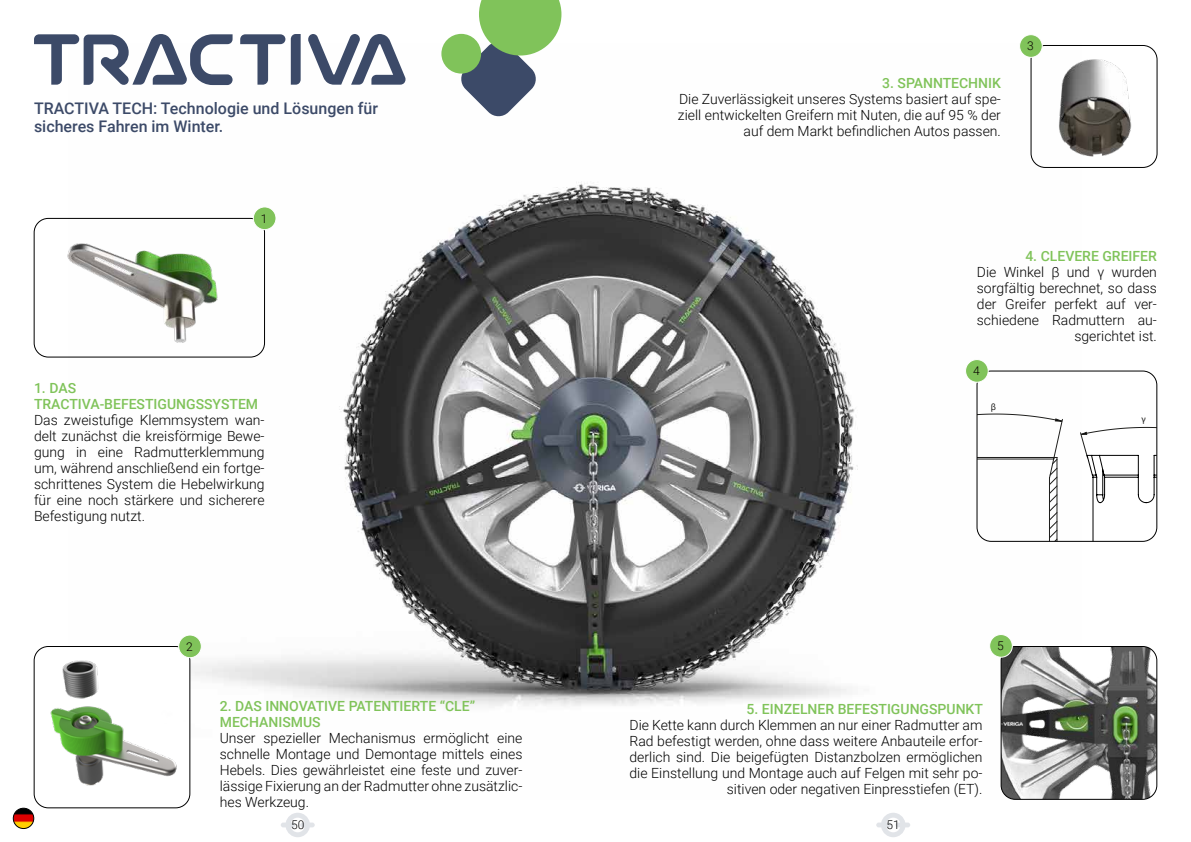
<style>
.page{position:relative;width:1191px;height:842px;background:#fff}
.page>*{position:absolute;margin:0;border:0;box-sizing:border-box;transform-origin:0 0}
.t1{font:500 16px/18px "Roboto";color:#3c4a68}
.t2{font:300 14px/16px "Roboto";color:#000;text-align:right}
.t3{font:500 14px/16px "Roboto";color:#80c35a}
.t4{font:300 12px "Roboto";color:#090000}
.t5{font:300 12px "Roboto";color:#000}
.t6{font:9.2px "Century Gothic";color:#1e1e1c}
</style>
<div class="page">
<svg style="left:281px;top:813px;width:34px;height:24px"></svg>
<svg style="left:876px;top:813px;width:34px;height:24px"></svg>
<img style="left:68px;top:49px;width:1013px;height:748px">
<svg style="left:34px;top:34px;width:267px;height:51px"></svg>
<svg style="left:308px;top:34px;width:97px;height:51px"></svg>
<img style="left:34px;top:218px;width:209px;height:139px">
<div style="left:34px;top:218px;width:231px;height:139px;border:1px solid #000;border-radius:14px"></div>
<img style="left:34px;top:646px;width:156px;height:162px">
<div style="left:34px;top:646px;width:156px;height:162px;border:1px solid #000;border-radius:14px"></div>
<div style="left:253px;top:207px;width:23px;height:23px;background:#80c35a;border-radius:50%"></div>
<div style="left:253px;top:206px;width:23px;height:24px;border:1px solid #fff;border-radius:50%"></div>
<div style="left:179px;top:635px;width:22px;height:23px;background:#80c35a;border-radius:50%"></div>
<div style="left:178px;top:634px;width:24px;height:24px;border:1px solid #fff;border-radius:50%"></div>
<div style="left:441px;top:34px;width:40px;height:40px;background:#80c35a;border-radius:50%"></div>
<svg style="left:460px;top:0;width:101px;height:118px"></svg>
<img style="left:13px;top:808px;width:21px;height:20px;border-radius:10px">
<div style="left:13px;top:808px;width:21px;height:21px;border:1px solid #000;border-radius:50%"></div>
<svg style="left:977px;top:414px;width:86px;height:127px"></svg>
<svg style="left:1080px;top:427px;width:76px;height:114px"></svg>
<div style="left:977px;top:371px;width:180px;height:170px;border:1px solid #000;border-radius:14px"></div>
<img style="left:1031px;top:45px;width:126px;height:122px">
<div style="left:1031px;top:45px;width:126px;height:123px;border:1px solid #000;border-radius:14px"></div>
<img style="left:1001px;top:646px;width:155px;height:153px">
<div style="left:1001px;top:646px;width:156px;height:153px;border:1px solid #000;border-radius:14px"></div>
<div style="left:1019px;top:35px;width:23px;height:22px;background:#80c35a;border-radius:50%"></div>
<div style="left:1019px;top:34px;width:23px;height:24px;border:1px solid #fff;border-radius:50%"></div>
<div style="left:965px;top:360px;width:23px;height:22px;background:#80c35a;border-radius:50%"></div>
<div style="left:965px;top:359px;width:23px;height:24px;border:1px solid #fff;border-radius:50%"></div>
<div style="left:989px;top:634px;width:23px;height:23px;background:#80c35a;border-radius:50%"></div>
<div style="left:989px;top:634px;width:23px;height:24px;border:1px solid #fff;border-radius:50%"></div>
<p class="t1" style="left:34px;top:99px;width:345px">TRACTIVA TECH: Technologie und Lösungen für sicheres Fahren im Winter.</p>
<p class="t4" style="left:261px;top:210px;width:8px">1</p>
<p class="t3" style="left:34px;top:379px;width:226px">1. DAS<br>TRACTIVA-BEFESTIGUNGSSYSTEM</p>
<p class="t2" style="left:34px;top:411px;width:232px;text-align:justify">Das zweistufige Klemmsystem wan&shy;delt zunächst die kreisförmige Bewe&shy;gung in eine Radmutterklemmung um, während anschließend ein fortge&shy;schrittenes System die Hebelwirkung für eine noch stärkere und sicherere Befestigung nutzt.</p>
<p class="t4" style="left:186px;top:638px;width:8px">2</p>
<p class="t3" style="left:220px;top:697px;width:257px">2. DAS INNOVATIVE PATENTIERTE “CLE”<br>MECHANISMUS</p>
<p class="t2" style="left:220px;top:729px;width:304px;text-align:justify">Unser spezieller Mechanismus ermöglicht eine schnelle Montage und Demontage mittels eines Hebels. Dies gewährleistet eine feste und zuver&shy;lässige Fixierung an der Radmutter ohne zusätzlic&shy;hes Werkzeug.</p>
<p class="t3" style="left:882px;top:74px;width:120px">3. SPANNTECHNIK</p>
<p class="t2" style="left:678px;top:90px;width:324px">Die Zuverlässigkeit unseres Systems basiert auf spe&shy;ziell entwickelten Greifern mit Nuten, die auf 95 % der auf dem Markt befindlichen Autos passen.</p>
<p class="t4" style="left:1027px;top:38px;width:8px">3</p>
<p class="t3" style="left:1025px;top:248px;width:133px">4. CLEVERE GREIFER</p>
<p class="t2" style="left:977px;top:264px;width:182px">Die Winkel β und γ wurden sorgfältig berechnet, so dass der Greifer perfekt auf ver&shy;schiedene Radmuttern au&shy;sgerichtet ist.</p>
<p class="t4" style="left:973px;top:363px;width:8px">4</p>
<p class="t6" style="left:990px;top:402px;width:7px">β</p>
<p class="t4" style="left:997px;top:638px;width:8px">5</p>
<p class="t3" style="left:746px;top:701px;width:238px">5. EINZELNER BEFESTIGUNGSPUNKT</p>
<p class="t2" style="left:629px;top:717px;width:354px">Die Kette kann durch Klemmen an nur einer Radmutter am Rad befestigt werden, ohne dass weitere Anbauteile erfor&shy;derlich sind. Die beigefügten Distanzbolzen ermöglichen die Einstellung und Montage auch auf Felgen mit sehr po&shy;sitiven oder negativen Einpresstiefen (ET).</p>
<p class="t6" style="left:1141px;top:413px;width:6px">γ</p>
<p class="t5" style="left:291px;top:817px;width:15px">50</p>
<p class="t5" style="left:886px;top:817px;width:15px">51</p>
</div>
